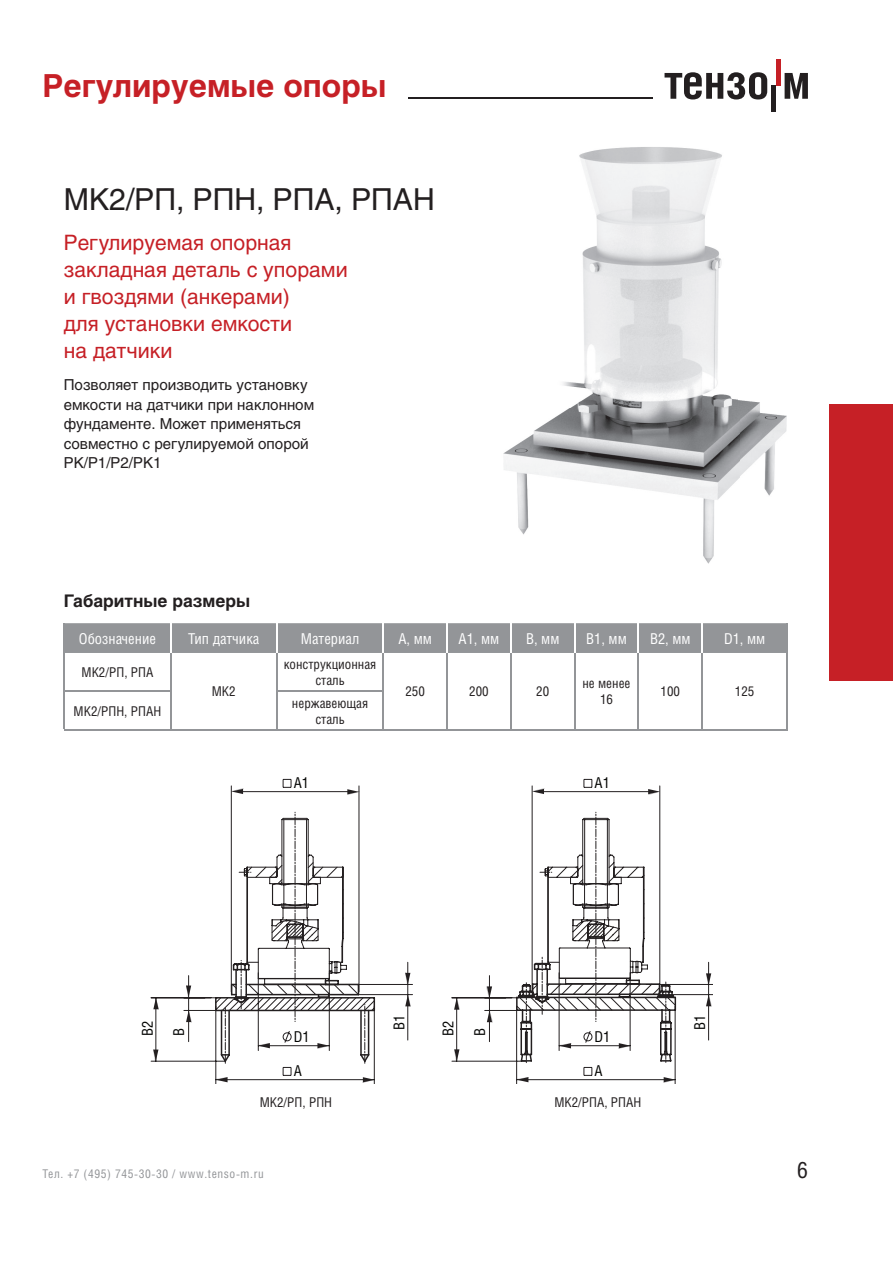
<style>
.page{position:relative;width:893px;height:1263px;background:#fff}
.page>*{position:absolute;margin:0;border:0;box-sizing:border-box;transform-origin:0 0}
.t1{font:700 31.5px "Helios";color:#c62026}
.t2{font:30px "Helios";color:#231f20}
.t3{font:22.5px "Helios Cond";color:#231f20}
.t4{font:21px/27px "Helios";color:#c62026}
.t5{font:700 17.25px "Helios";color:#231f20}
.t6{font:15px/19.5px "Helios";color:#231f20}
.t7{font:15px "Helios Cond";color:#fff}
.t8{font:15px/31.5px "Helios Cond";color:#040503}
.t9{font:13.5px/16.2px "Helios Cond";color:#231f20;text-align:center}
.t10{font:12px "Helios Cond";letter-spacing:.05em;color:#939598}
</style>
<div class="page">
<hr style="left:776px;top:60px;width:4px;height:26px;background:#c62026">
<hr style="left:772px;top:86px;width:4px;height:26px;background:#231f20">
<svg style="left:664px;top:72px;width:103px;height:27px"></svg>
<svg style="left:785px;top:73px;width:23px;height:26px"></svg>
<hr style="left:43px;top:97px;width:610px;height:1px;background:#231f20">
<div style="left:829px;top:404px;width:64px;height:276px;background:#c62026"></div>
<div style="left:43px;top:47px;width:365px;height:55px;background:#fff"></div>
<img style="left:503px;top:147px;width:284px;height:417px">
<div style="left:65px;top:623px;width:722px;height:30px;background:#939598"></div>
<hr style="left:64px;top:623px;width:1px;height:30px;background:#939598">
<hr style="left:64px;top:653px;width:1px;height:38px;background:#939598">
<hr style="left:170px;top:653px;width:1px;height:38px;background:#939598">
<hr style="left:276px;top:653px;width:2px;height:38px;background:#939598">
<hr style="left:383px;top:653px;width:1px;height:38px;background:#939598">
<hr style="left:446px;top:653px;width:2px;height:38px;background:#939598">
<hr style="left:510px;top:653px;width:1px;height:38px;background:#939598">
<hr style="left:574px;top:653px;width:1px;height:38px;background:#939598">
<hr style="left:638px;top:653px;width:1px;height:38px;background:#939598">
<hr style="left:702px;top:653px;width:1px;height:38px;background:#939598">
<hr style="left:787px;top:653px;width:1px;height:38px;background:#939598">
<hr style="left:64px;top:692px;width:1px;height:37px;background:#939598">
<hr style="left:170px;top:692px;width:1px;height:37px;background:#939598">
<hr style="left:276px;top:692px;width:2px;height:37px;background:#939598">
<hr style="left:383px;top:692px;width:1px;height:37px;background:#939598">
<hr style="left:446px;top:691px;width:2px;height:38px;background:#939598">
<hr style="left:510px;top:691px;width:1px;height:38px;background:#939598">
<hr style="left:574px;top:691px;width:1px;height:38px;background:#939598">
<hr style="left:638px;top:691px;width:1px;height:38px;background:#939598">
<hr style="left:702px;top:691px;width:1px;height:38px;background:#939598">
<hr style="left:787px;top:691px;width:1px;height:38px;background:#939598">
<hr style="left:170px;top:623px;width:1px;height:30px;background:#fff">
<hr style="left:276px;top:623px;width:2px;height:30px;background:#fff">
<hr style="left:383px;top:623px;width:1px;height:30px;background:#fff">
<hr style="left:446px;top:623px;width:2px;height:30px;background:#fff">
<hr style="left:510px;top:623px;width:1px;height:30px;background:#fff">
<hr style="left:574px;top:623px;width:1px;height:30px;background:#fff">
<hr style="left:638px;top:623px;width:1px;height:30px;background:#fff">
<hr style="left:702px;top:623px;width:1px;height:30px;background:#fff">
<hr style="left:64px;top:691px;width:107px;height:1px;background:#939598">
<hr style="left:276px;top:691px;width:108px;height:1px;background:#939598">
<hr style="left:64px;top:729px;width:107px;height:1px;background:#939598">
<hr style="left:171px;top:729px;width:106px;height:1px;background:#939598">
<hr style="left:277px;top:729px;width:106px;height:1px;background:#939598">
<hr style="left:383px;top:729px;width:64px;height:1px;background:#939598">
<hr style="left:447px;top:729px;width:64px;height:1px;background:#939598">
<hr style="left:511px;top:729px;width:64px;height:1px;background:#939598">
<hr style="left:575px;top:729px;width:63px;height:1px;background:#939598">
<hr style="left:638px;top:729px;width:64px;height:1px;background:#939598">
<hr style="left:702px;top:729px;width:86px;height:1px;background:#939598">
<hr style="left:787px;top:623px;width:1px;height:30px;background:#939598">
<svg style="left:151px;top:961px;width:262px;height:122px"></svg>
<svg style="left:283px;top:779px;width:9px;height:9px"></svg>
<hr style="left:239px;top:791px;width:112px;height:1px;background:#231f20">
<hr style="left:359px;top:786px;width:1px;height:206px;background:#231f20">
<hr style="left:231px;top:786px;width:1px;height:206px;background:#231f20">
<svg style="left:452px;top:961px;width:260px;height:122px"></svg>
<svg style="left:584px;top:779px;width:9px;height:9px"></svg>
<hr style="left:540px;top:791px;width:111px;height:1px;background:#231f20">
<hr style="left:659px;top:786px;width:1px;height:206px;background:#231f20">
<hr style="left:532px;top:786px;width:1px;height:206px;background:#231f20">
<svg style="left:532px;top:789px;width:12px;height:5px"></svg>
<svg style="left:648px;top:789px;width:12px;height:5px"></svg>
<svg style="left:231px;top:789px;width:12px;height:5px"></svg>
<svg style="left:347px;top:789px;width:12px;height:5px"></svg>
<svg style="left:515px;top:812px;width:162px;height:270px"></svg>
<svg style="left:214px;top:812px;width:162px;height:270px"></svg>
<svg style="left:454px;top:1049px;width:5px;height:12px"></svg>
<svg style="left:454px;top:998px;width:5px;height:12px"></svg>
<svg style="left:405px;top:973px;width:5px;height:11px"></svg>
<svg style="left:405px;top:995px;width:5px;height:11px"></svg>
<svg style="left:186px;top:985px;width:5px;height:12px"></svg>
<svg style="left:186px;top:1010px;width:5px;height:12px"></svg>
<svg style="left:153px;top:1049px;width:5px;height:12px"></svg>
<svg style="left:153px;top:997px;width:6px;height:12px"></svg>
<svg style="left:706px;top:973px;width:5px;height:12px"></svg>
<svg style="left:706px;top:994px;width:5px;height:12px"></svg>
<svg style="left:487px;top:986px;width:5px;height:12px"></svg>
<svg style="left:487px;top:1010px;width:5px;height:12px"></svg>
<h1 class="t1" style="left:43px;top:68px;width:345px">Регулируемые опоры</h1>
<h2 class="t2" style="left:64px;top:182px;width:373px">МК2/РП, РПН, РПА, РПАН</h2>
<h3 class="t4" style="left:64px;top:229px;width:285px">Регулируемая опорная закладная деталь с упорами и гвоздями (анкерами)<br>для установки емкости<br>на датчики</h3>
<p class="t6" style="left:64px;top:375px;width:252px">Позволяет производить установку емкости на датчики при наклонном фундаменте. Может применяться совместно с регулируемой опорой<br>РК/Р1/Р2/РК1</p>
<p class="t5" style="left:64px;top:591px;width:188px">Габаритные размеры</p>
<p class="t7" style="left:79px;top:630px;width:79px">Обозначение</p>
<p class="t7" style="left:188px;top:630px;width:73px">Тип датчика</p>
<p class="t7" style="left:301px;top:630px;width:60px">Материал</p>
<p class="t7" style="left:398px;top:630px;width:35px">A, мм</p>
<p class="t7" style="left:459px;top:630px;width:42px">A1, мм</p>
<p class="t7" style="left:526px;top:630px;width:35px">B, мм</p>
<p class="t7" style="left:586px;top:630px;width:42px">B1, мм</p>
<p class="t7" style="left:650px;top:630px;width:42px">B2, мм</p>
<p class="t7" style="left:724px;top:630px;width:43px">D1, мм</p>
<p class="t9" style="left:82px;top:664px;width:73px">МК2/РП, РПА</p>
<p class="t9" style="left:212px;top:683px;width:25px">МК2</p>
<p class="t9" style="left:284px;top:656px;width:94px">конструкционная сталь</p>
<p class="t9" style="left:405px;top:683px;width:21px">250</p>
<p class="t9" style="left:469px;top:683px;width:21px">200</p>
<p class="t9" style="left:536px;top:683px;width:14px">20</p>
<p class="t9" style="left:582px;top:675px;width:50px">не менее<br>16</p>
<p class="t9" style="left:661px;top:683px;width:21px">100</p>
<p class="t9" style="left:735px;top:683px;width:21px">125</p>
<p class="t9" style="left:74px;top:702px;width:89px">МК2/РПН, РПАН</p>
<p class="t9" style="left:292px;top:694px;width:78px">нержавеющая сталь</p>
<p class="t8" style="left:294px;top:767px;width:17px">А1</p>
<p class="t8" style="left:595px;top:767px;width:17px">А1</p>
<p class="t8" style="left:131px;top:1036px;width:17px;rotate:-90deg">В2<br>В</p>
<p class="t8" style="left:294px;top:1020px;width:17px">D1</p>
<p class="t8" style="left:294px;top:1055px;width:10px">А</p>
<p class="t8" style="left:383px;top:1030px;width:17px;rotate:-90deg">В1</p>
<p class="t8" style="left:432px;top:1036px;width:17px;rotate:-90deg">В2<br>В</p>
<p class="t8" style="left:595px;top:1020px;width:17px">D1</p>
<p class="t8" style="left:595px;top:1055px;width:10px">А</p>
<p class="t9" style="left:260px;top:1094px;width:74px">МК2/РП, РПН</p>
<p class="t9" style="left:554px;top:1094px;width:89px">МК2/РПА, РПАН</p>
<p class="t8" style="left:684px;top:1030px;width:17px;rotate:-90deg">В1</p>
<p class="t10" style="left:43px;top:1166px;width:223px">Тел. +7 (495) 745-30-30 / www.tenso-m.ru</p>
<h3 class="t3" style="left:797px;top:1156px;width:12px">6</h3>
</div>
